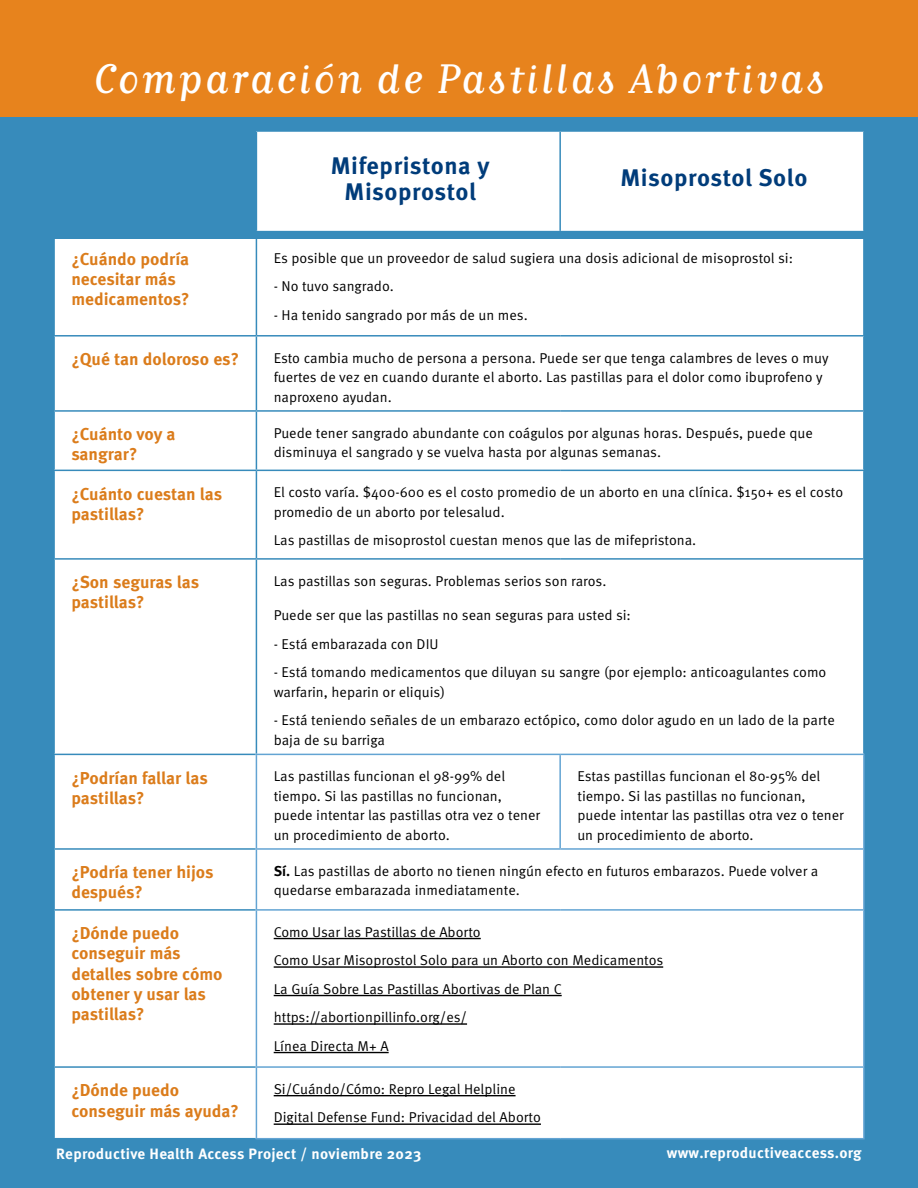
<style>
.page{position:relative;width:918px;height:1188px;background:#378bbb}
.page>*{position:absolute;margin:0;border:0;box-sizing:border-box;transform-origin:0 0}
.t1{font:40.5px "Matrix II Script OT";letter-spacing:.07em;color:#fff}
.t2{font:700 24px/25.5px "Meta Pro";letter-spacing:.02em;color:#003c7a;text-align:center}
.t3{font:700 17.25px/20.2px "Meta Pro";color:#db7c1b}
.t4{font:700 15px "Meta Pro";letter-spacing:.02em;color:#fff}
.t5{font:14.25px/19.5px "Meta Pro Norm";color:#000}
.s1{font-family:"Meta Pro";font-weight:700}
</style>
<div class="page">
<div style="left:256px;top:131px;width:304px;height:101px;background:#fff"></div>
<div style="left:560px;top:131px;width:304px;height:101px;background:#fff"></div>
<div style="left:55px;top:239px;width:808px;height:899px;background:#fff"></div>
<hr style="left:256px;top:130px;width:304px;height:2px;background:#378bbb">
<hr style="left:256px;top:132px;width:1px;height:99px;background:#378bbb">
<hr style="left:560px;top:130px;width:305px;height:2px;background:#378bbb">
<hr style="left:559px;top:132px;width:2px;height:99px;background:#378bbb">
<hr style="left:863px;top:132px;width:2px;height:99px;background:#378bbb">
<hr style="left:256px;top:232px;width:1px;height:103px;background:#378bbb">
<hr style="left:53px;top:335px;width:203px;height:2px;background:#378bbb">
<hr style="left:256px;top:335px;width:304px;height:2px;background:#378bbb">
<hr style="left:256px;top:337px;width:1px;height:73px;background:#378bbb">
<hr style="left:560px;top:335px;width:305px;height:2px;background:#378bbb">
<hr style="left:53px;top:410px;width:203px;height:2px;background:#378bbb">
<hr style="left:256px;top:410px;width:304px;height:2px;background:#378bbb">
<hr style="left:256px;top:412px;width:1px;height:58px;background:#378bbb">
<hr style="left:560px;top:410px;width:305px;height:2px;background:#378bbb">
<hr style="left:53px;top:470px;width:203px;height:1px;background:#378bbb">
<hr style="left:256px;top:470px;width:304px;height:1px;background:#378bbb">
<hr style="left:256px;top:471px;width:1px;height:87px;background:#378bbb">
<hr style="left:560px;top:470px;width:305px;height:1px;background:#378bbb">
<hr style="left:53px;top:558px;width:203px;height:2px;background:#378bbb">
<hr style="left:256px;top:558px;width:304px;height:2px;background:#378bbb">
<hr style="left:256px;top:560px;width:1px;height:194px;background:#378bbb">
<hr style="left:560px;top:558px;width:305px;height:2px;background:#378bbb">
<hr style="left:53px;top:754px;width:203px;height:1px;background:#378bbb">
<hr style="left:53px;top:848px;width:203px;height:2px;background:#378bbb">
<hr style="left:53px;top:909px;width:203px;height:2px;background:#378bbb">
<hr style="left:53px;top:1066px;width:203px;height:2px;background:#378bbb">
<hr style="left:256px;top:754px;width:304px;height:1px;background:#63a4d3">
<hr style="left:256px;top:755px;width:1px;height:93px;background:#63a4d3">
<hr style="left:256px;top:911px;width:1px;height:155px;background:#63a4d3">
<hr style="left:863px;top:911px;width:2px;height:155px;background:#63a4d3">
<hr style="left:256px;top:1066px;width:304px;height:2px;background:#63a4d3">
<hr style="left:256px;top:1068px;width:1px;height:70px;background:#63a4d3">
<hr style="left:560px;top:1066px;width:305px;height:2px;background:#63a4d3">
<hr style="left:863px;top:1068px;width:2px;height:70px;background:#63a4d3">
<hr style="left:256px;top:1138px;width:304px;height:1px;background:#63a4d3">
<hr style="left:560px;top:1138px;width:305px;height:1px;background:#63a4d3">
<hr style="left:256px;top:848px;width:304px;height:2px;background:#63a4d3">
<hr style="left:256px;top:850px;width:1px;height:59px;background:#63a4d3">
<hr style="left:256px;top:909px;width:304px;height:2px;background:#63a4d3">
<hr style="left:560px;top:909px;width:305px;height:2px;background:#63a4d3">
<hr style="left:560px;top:848px;width:305px;height:2px;background:#63a4d3">
<hr style="left:560px;top:754px;width:305px;height:1px;background:#63a4d3">
<hr style="left:559px;top:755px;width:2px;height:93px;background:#63a4d3">
<hr style="left:863px;top:755px;width:2px;height:93px;background:#63a4d3">
<hr style="left:863px;top:850px;width:2px;height:59px;background:#63a4d3">
<hr style="left:274px;top:938px;width:207px;height:1px;background:#000">
<hr style="left:274px;top:966px;width:389px;height:2px;background:#000">
<hr style="left:274px;top:995px;width:288px;height:1px;background:#000">
<hr style="left:274px;top:1023px;width:193px;height:2px;background:#000">
<hr style="left:274px;top:1052px;width:115px;height:1px;background:#000">
<hr style="left:274px;top:1095px;width:242px;height:1px;background:#000">
<hr style="left:274px;top:1123px;width:267px;height:2px;background:#000">
<div style="left:0;top:231px;width:918px;height:7px;background:#378bbb"></div>
<div style="left:0;top:0;width:918px;height:117px;background:#e7831d"></div>
<h1 class="t1" style="left:94px;top:55px;width:732px">Comparación de Pastillas Abortivas</h1>
<h2 class="t2" style="left:331px;top:152px;width:160px">Mifepristona y<br>Misoprostol</h2>
<h2 class="t2" style="left:620px;top:163px;width:188px">Misoprostol Solo</h2>
<p class="t3" style="left:71px;top:248px;width:120px">¿Cuándo podría necesitar más medicamentos?</p>
<p class="t5" style="left:274px;top:247px;width:521px">Es posible que un proveedor de salud sugiera una dosis adicional de misoprostol si:</p>
<p class="t5" style="left:274px;top:275px;width:122px">- No tuvo sangrado.</p>
<p class="t5" style="left:274px;top:304px;width:256px">- Ha tenido sangrado por más de un mes.</p>
<p class="t3" style="left:71px;top:348px;width:169px">¿Qué tan doloroso es?</p>
<p class="t5" style="left:274px;top:347px;width:556px">Esto cambia mucho de persona a persona. Puede ser que tenga calambres de leves o muy fuertes de vez en cuando durante el aborto. Las pastillas para el dolor como ibuprofeno y naproxeno ayudan.</p>
<p class="t3" style="left:71px;top:423px;width:106px">¿Cuánto voy a sangrar?</p>
<p class="t5" style="left:274px;top:422px;width:541px">Puede tener sangrado abundante con coágulos por algunas horas. Después, puede que disminuya el sangrado y se vuelva hasta por algunas semanas.</p>
<p class="t3" style="left:71px;top:482px;width:152px">¿Cuánto cuestan las pastillas?</p>
<p class="t5" style="left:274px;top:482px;width:571px">El costo varía. $400-600 es el costo promedio de un aborto en una clínica. $150+ es el costo promedio de un aborto por telesalud.</p>
<p class="t5" style="left:274px;top:530px;width:424px">Las pastillas de misoprostol cuestan menos que las de mifepristona.</p>
<p class="t3" style="left:71px;top:571px;width:129px">¿Son seguras las pastillas?</p>
<p class="t5" style="left:274px;top:570px;width:334px">Las pastillas son seguras. Problemas serios son raros.</p>
<p class="t5" style="left:274px;top:605px;width:359px">Puede ser que las pastillas no sean seguras para usted si:</p>
<p class="t5" style="left:274px;top:633px;width:166px">- Está embarazada con DIU</p>
<p class="t5" style="left:274px;top:662px;width:554px">- Está tomando medicamentos que diluyan su sangre (por ejemplo: anticoagulantes como warfarin, heparin or eliquis)</p>
<p class="t5" style="left:274px;top:710px;width:563px">- Está teniendo señales de un embarazo ectópico, como dolor agudo en un lado de la parte baja de su barriga</p>
<p class="t3" style="left:71px;top:766px;width:138px">¿Podrían fallar las pastillas?</p>
<p class="t5" style="left:274px;top:766px;width:268px">Las pastillas funcionan el 98-99% del tiempo. Si las pastillas no funcionan, puede intentar las pastillas otra vez o tener un procedimiento de aborto.</p>
<p class="t5" style="left:577px;top:766px;width:268px">Estas pastillas funcionan el 80-95% del tiempo. Si las pastillas no funcionan, puede intentar las pastillas otra vez o tener un procedimiento de aborto.</p>
<p class="t3" style="left:71px;top:861px;width:144px">¿Podría tener hijos después?</p>
<p class="t5" style="left:274px;top:860px;width:546px"><span class="s1">Sí.</span> Las pastillas de aborto no tienen ningún efecto en futuros embarazos. Puede volver a quedarse embarazada inmediatamente.</p>
<p class="t3" style="left:71px;top:922px;width:153px">¿Dónde puedo conseguir más detalles sobre cómo obtener y usar las pastillas?</p>
<p class="t5" style="left:274px;top:917px;width:391px;line-height:28.5px">Como Usar las Pastillas de Aborto<br>Como Usar Misoprostol Solo para un Aborto con Medicamentos La Guía Sobre Las Pastillas Abortivas de Plan C https://abortionpillinfo.org/es/<br>Línea Directa M+ A</p>
<p class="t3" style="left:71px;top:1079px;width:169px">¿Dónde puedo conseguir más ayuda?</p>
<p class="t5" style="left:274px;top:1074px;width:269px;line-height:28.5px">Si/Cuándo/Cómo: Repro Legal Helpline<br>Digital Defense Fund: Privacidad del Aborto</p>
<p class="t4" style="left:56px;top:1143px;width:367px">Reproductive Health Access Project / noviembre 2023</p>
<p class="t4" style="left:667px;top:1141px;width:196px">www.reproductiveaccess.org</p>
</div>
